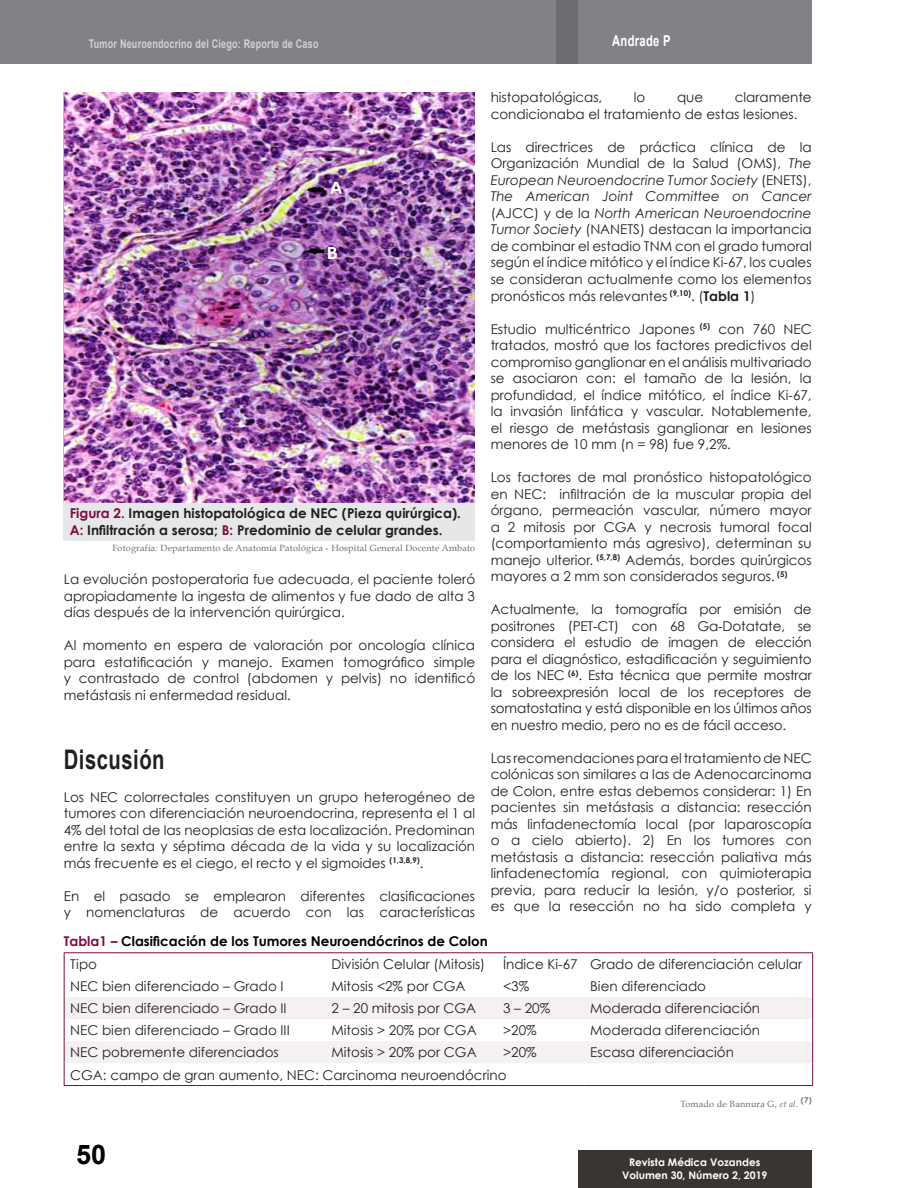
<style>
.page{position:relative;width:918px;height:1188px;background:#fff}
.page>*{position:absolute;margin:0;border:0;box-sizing:border-box;transform-origin:0 0}
.INTRATÍTULOS_ARTÍCUL{font:700 27px "Arial";letter-spacing:.025em;color:#231f20;scale:.75 1}
.t1{font:700 27px "Arial";color:#000}
.AUTOR_PÁGINAS_INTERN{font:700 15px "Arial";letter-spacing:.025em;color:#fff;scale:.75 1}
.TEXTO_CUERPO2{font:13.5px/16.5px "Century Gothic";color:#231f20;text-align:justify}
.TEXTO_TABLA{font:13.5px "Century Gothic";color:#231f20}
.ANIDADO_TÍTULO_TABLA{font:700 13.5px/16.2px "Century Gothic";color:#231f20}
.ANIDADO_TÍTULO_TABLA-2{font:700 13.5px "Century Gothic";color:#000001}
.TÍTULO_PÁGINAS_INTER{font:700 12px "Arial";letter-spacing:.025em;color:#d1d2d4;scale:.75 1}
.t2{font:700 10.5px "Century Gothic";color:#fff}
.OPEN_ACCESS{font:9px "Book Antiqua";letter-spacing:.025em;color:#6c6d70}
.OPEN_ACCESS-2{font:700 7.8px "Century Gothic";color:#6c6d70}
.s1{color:#7e0b41}
.s2{font-style:italic}
.s3{font-weight:700}
</style>
<div class="page">
<div style="left:0;top:0;width:812px;height:64px;background:#808285"></div>
<div style="left:557px;top:0;width:21px;height:64px;background:#6c6d70"></div>
<div style="left:578px;top:1150px;width:234px;height:38px;background:#3b3532"></div>
<div style="left:64px;top:502px;width:411px;height:39px;background:#e6e7e9"></div>
<img style="left:64px;top:92px;width:411px;height:410px">
<svg style="left:65px;top:997px;width:747px;height:66px;fill:#f6f1f1"></svg>
<hr style="left:64px;top:952px;width:262px;height:1px;background:#7e0b41">
<hr style="left:326px;top:952px;width:171px;height:1px;background:#7e0b41">
<hr style="left:497px;top:952px;width:87px;height:1px;background:#7e0b41">
<hr style="left:584px;top:952px;width:229px;height:1px;background:#7e0b41">
<svg style="left:64px;top:953px;width:1px;height:132px"></svg>
<svg style="left:812px;top:953px;width:1px;height:132px"></svg>
<hr style="left:64px;top:1085px;width:262px;height:1px;background:#7e0b41">
<hr style="left:326px;top:1085px;width:171px;height:1px;background:#7e0b41">
<hr style="left:497px;top:1085px;width:87px;height:1px;background:#7e0b41">
<hr style="left:584px;top:1085px;width:229px;height:1px;background:#7e0b41">
<p class="TÍTULO_PÁGINAS_INTER" style="left:89px;top:36px;width:308px">Tumor Neuroendocrino del Ciego: Reporte de Caso</p>
<p class="AUTOR_PÁGINAS_INTERN" style="left:612px;top:30px;width:80px">Andrade P</p>
<p class="ANIDADO_TÍTULO_TABLA" style="left:70px;top:505px;width:393px"><span class="s1">Figura 2.</span> Imagen histopatológica de NEC (Pieza quirúrgica).<br><span class="s1">A:</span> Infiltración a serosa; <span class="s1">B:</span> Predominio de celular grandes.</p>
<p class="OPEN_ACCESS" style="left:112px;top:543px;width:364px">Fotografía: Departamento de Anatomía Patológica - Hospital General Docente Ambato</p>
<p class="TEXTO_CUERPO2" style="left:64px;top:571px;width:413px">La evolución postoperatoria fue adecuada, el paciente toleró apropiadamente la ingesta de alimentos y fue dado de alta 3 días después de la intervención quirúrgica.</p>
<p class="TEXTO_CUERPO2" style="left:64px;top:637px;width:413px">Al momento en espera de valoración por oncología clínica para estatificación y manejo. Examen tomográfico simple y contrastado de control (abdomen y pelvis) no identificó metástasis ni enfermedad residual.</p>
<p class="INTRATÍTULOS_ARTÍCUL" style="left:64px;top:741px;width:136px">Discusión</p>
<p class="TEXTO_CUERPO2" style="left:64px;top:788px;width:413px">Los NEC colorrectales constituyen un grupo heterogéneo de tumores con diferenciación neuroendocrina, representa el 1 al 4% del total de las neoplasias de esta localización. Predominan entre la sexta y séptima década de la vida y su localización más frecuente es el ciego, el recto y el sigmoides <sup>(1,3,8,9)</sup>.</p>
<p class="TEXTO_CUERPO2" style="left:64px;top:887px;width:413px">En el pasado se emplearon diferentes clasificaciones y nomenclaturas de acuerdo con las características</p>
<p class="TEXTO_CUERPO2" style="left:491px;top:89px;width:113px">histopatológicas,</p>
<p class="TEXTO_CUERPO2" style="left:634px;top:89px;width:13px">lo</p>
<p class="TEXTO_CUERPO2" style="left:677px;top:89px;width:28px">que</p>
<p class="TEXTO_CUERPO2" style="left:491px;top:89px;width:323px;text-indent:244px">claramente condicionaba el tratamiento de estas lesiones.</p>
<p class="TEXTO_CUERPO2" style="left:491px;top:138px;width:323px">Las directrices de práctica clínica de la Organización Mundial de la Salud (OMS), <span class="s2">The European Neuroendocrine Tumor Society</span> (ENETS), <span class="s2">The American Joint Committee on Cancer </span>(AJCC) y de la <span class="s2">North American Neuroendocrine Tumor Society</span> (NANETS) destacan la importancia de combinar el estadio TNM con el grado tumoral según el índice mitótico y el índice Ki-67, los cuales se consideran actualmente como los elementos pronósticos más relevantes <sup>(9,10)</sup>. (<span class="s3">Tabla 1</span>)</p>
<p class="TEXTO_CUERPO2" style="left:491px;top:320px;width:323px">Estudio multicéntrico Japones <sup>(5)</sup> con 760 NEC tratados, mostró que los factores predictivos del compromiso ganglionar en el análisis multivariado se asociaron con: el tamaño de la lesión, la profundidad, el índice mitótico, el índice Ki-67, la invasión linfática y vascular. Notablemente, el riesgo de metástasis ganglionar en lesiones menores de 10 mm (n = 98) fue 9,2%.</p>
<p class="TEXTO_CUERPO2" style="left:491px;top:469px;width:323px">Los factores de mal pronóstico histopatológico en NEC: infiltración de la muscular propia del órgano, permeación vascular, número mayor a 2 mitosis por CGA y necrosis tumoral focal (comportamiento más agresivo), determinan su manejo ulterior. <sup>(5,7,8)</sup> Además, bordes quirúrgicos mayores a 2 mm son considerados seguros. <sup>(5)</sup></p>
<p class="TEXTO_CUERPO2" style="left:491px;top:601px;width:323px">Actualmente, la tomografía por emisión de positrones (PET-CT) con 68 Ga-Dotatate, se considera el estudio de imagen de elección para el diagnóstico, estadificación y seguimiento de los NEC <sup>(6)</sup>. Esta técnica que permite mostrar la sobreexpresión local de los receptores de somatostatina y está disponible en los últimos años en nuestro medio, pero no es de fácil acceso.</p>
<p class="TEXTO_CUERPO2" style="left:491px;top:749px;width:323px">Las recomendaciones para el tratamiento de NEC colónicas son similares a las de Adenocarcinoma de Colon, entre estas debemos considerar: 1) En pacientes sin metástasis a distancia: resección más linfadenectomía local (por laparoscopía o a cielo abierto). 2) En los tumores con metástasis a distancia: resección paliativa más linfadenectomía regional, con quimioterapia previa, para reducir la lesión, y/o posterior, si es que la resección no ha sido completa y</p>
<p class="ANIDADO_TÍTULO_TABLA-2" style="left:64px;top:933px;width:426px"><span class="s1">Tabla1 –</span> Clasificación de los Tumores Neuroendócrinos de Colon</p>
<p class="TEXTO_TABLA" style="left:70px;top:956px;width:28px">Tipo</p>
<p class="TEXTO_TABLA" style="left:332px;top:956px;width:155px">División Celular (Mitosis)</p>
<p class="TEXTO_TABLA" style="left:503px;top:956px;width:76px">Índice Ki-67</p>
<p class="TEXTO_TABLA" style="left:590px;top:956px;width:213px">Grado de diferenciación celular</p>
<p class="TEXTO_TABLA" style="left:70px;top:978px;width:215px">NEC bien diferenciado – Grado I</p>
<p class="TEXTO_TABLA" style="left:332px;top:978px;width:135px">Mitosis &lt;2% por CGA</p>
<p class="TEXTO_TABLA" style="left:503px;top:978px;width:28px">&lt;3%</p>
<p class="TEXTO_TABLA" style="left:590px;top:978px;width:117px">Bien diferenciado</p>
<p class="TEXTO_TABLA" style="left:70px;top:1000px;width:218px">NEC bien diferenciado – Grado II</p>
<p class="TEXTO_TABLA" style="left:332px;top:1000px;width:146px">2 – 20 mitosis por CGA</p>
<p class="TEXTO_TABLA" style="left:503px;top:1000px;width:49px">3 – 20%</p>
<p class="TEXTO_TABLA" style="left:590px;top:1000px;width:171px">Moderada diferenciación</p>
<p class="TEXTO_TABLA" style="left:70px;top:1022px;width:221px">NEC bien diferenciado – Grado III</p>
<p class="TEXTO_TABLA" style="left:332px;top:1022px;width:147px">Mitosis &gt; 20% por CGA</p>
<p class="TEXTO_TABLA" style="left:503px;top:1022px;width:35px">&gt;20%</p>
<p class="TEXTO_TABLA" style="left:590px;top:1022px;width:171px">Moderada diferenciación</p>
<p class="TEXTO_TABLA" style="left:70px;top:1044px;width:210px">NEC pobremente diferenciados</p>
<p class="TEXTO_TABLA" style="left:332px;top:1044px;width:147px">Mitosis &gt; 20% por CGA</p>
<p class="TEXTO_TABLA" style="left:503px;top:1044px;width:35px">&gt;20%</p>
<p class="TEXTO_TABLA" style="left:590px;top:1044px;width:145px">Escasa diferenciación</p>
<p class="TEXTO_TABLA" style="left:70px;top:1066px;width:438px">CGA: campo de gran aumento, NEC: Carcinoma neuroendócrino</p>
<p class="OPEN_ACCESS" style="left:681px;top:1099px;width:119px">Tomado de Bannura G, <span class="s2">et al</span>.</p>
<p class="OPEN_ACCESS-2" style="left:801px;top:1095px;width:12px">(7)</p>
<p class="t1" style="left:76px;top:1136px;width:32px">50</p>
<p class="t2" style="left:629px;top:1156px;width:133px">Revista Médica Vozandes</p>
<p class="t2" style="left:622px;top:1168px;width:147px">Volumen 30, Número 2, 2019</p>
</div>
